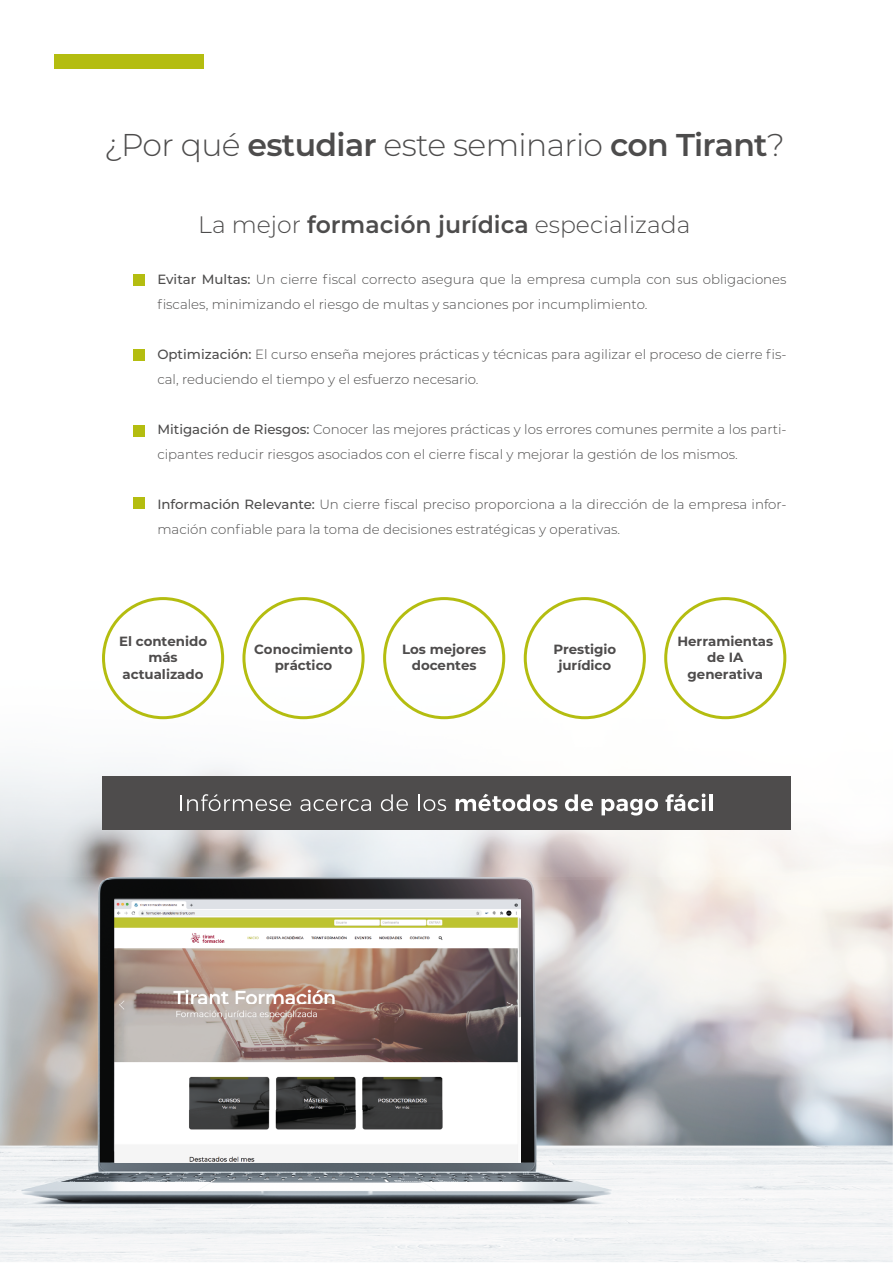
<style>
.page{position:relative;width:893px;height:1263px;background:#fff}
.page>*{position:absolute;margin:0;border:0;box-sizing:border-box;transform-origin:0 0}
.t1{font:300 31.5px "Montserrat";letter-spacing:-.02em;color:#4d4c4c}
.t2{font:300 23.85px "Montserrat";color:#4d4c4c}
.t3{font:300 13.35px/25px "Montserrat";color:#4d4c4c}
.t4{font:700 13.35px/16.5px "Montserrat";color:#4e4c4c;text-align:center}
.s1{font-weight:600}
.s2{font-weight:500}
</style>
<div class="page">
<div style="left:54px;top:54px;width:149px;height:14px;background:#b4bd10"></div>
<img style="left:0;top:719px;width:893px;height:543px">
<img style="left:115px;top:899px;width:405px;height:264px">
<div style="left:102px;top:776px;width:689px;height:54px;background:#4e4c4c"></div>
<svg style="left:180px;top:794px;width:111px;height:17px"></svg>
<svg style="left:300px;top:799px;width:71px;height:12px"></svg>
<svg style="left:381px;top:794px;width:27px;height:17px"></svg>
<svg style="left:418px;top:794px;width:28px;height:17px"></svg>
<svg style="left:456px;top:794px;width:101px;height:17px"></svg>
<svg style="left:565px;top:794px;width:28px;height:17px"></svg>
<svg style="left:601px;top:799px;width:57px;height:16px"></svg>
<svg style="left:665px;top:793px;width:40px;height:18px"></svg>
<hr style="left:709px;top:794px;width:4px;height:17px;background:#fff">
<svg style="left:102px;top:597px;width:122px;height:122px"></svg>
<svg style="left:242px;top:597px;width:123px;height:122px"></svg>
<svg style="left:383px;top:597px;width:122px;height:122px"></svg>
<svg style="left:524px;top:597px;width:122px;height:122px"></svg>
<svg style="left:664px;top:597px;width:122px;height:122px"></svg>
<div style="left:133px;top:274px;width:11px;height:11px;background:#b4bd10"></div>
<div style="left:133px;top:350px;width:11px;height:11px;background:#b4bd10"></div>
<div style="left:133px;top:425px;width:11px;height:11px;background:#b4bd10"></div>
<div style="left:133px;top:497px;width:11px;height:11px;background:#b4bd10"></div>
<h1 class="t1" style="left:104px;top:123px;width:682px">¿Por qué <span class="s1">estudiar</span> este seminario <span class="s1">con Tirant</span>?</h1>
<h2 class="t2" style="left:198px;top:209px;width:494px">La mejor <span class="s1">formación jurídica</span> especializada</h2>
<p class="t3" style="left:157px;top:266px;width:631px"><span class="s2">Evitar Multas:</span> Un cierre fiscal correcto asegura que la empresa cumpla con sus obligaciones fiscales, minimizando el riesgo de multas y sanciones por incumplimiento.</p>
<p class="t3" style="left:157px;top:341px;width:631px"><span class="s2">Optimización:</span> El curso enseña mejores prácticas y técnicas para agilizar el proceso de cierre fis&shy;cal, reduciendo el tiempo y el esfuerzo necesario.</p>
<p class="t3" style="left:157px;top:416px;width:631px"><span class="s2">Mitigación de Riesgos:</span> Conocer las mejores prácticas y los errores comunes permite a los parti&shy;cipantes reducir riesgos asociados con el cierre fiscal y mejorar la gestión de los mismos.</p>
<p class="t3" style="left:157px;top:491px;width:631px"><span class="s2">Información Relevante:</span> Un cierre fiscal preciso proporciona a la dirección de la empresa infor&shy;mación confiable para la toma de decisiones estratégicas y operativas.</p>
<p class="t4" style="left:119px;top:632px;width:90px">El contenido más actualizado</p>
<p class="t4" style="left:254px;top:640px;width:100px">Conocimiento práctico</p>
<p class="t4" style="left:402px;top:640px;width:86px">Los mejores docentes</p>
<p class="t4" style="left:553px;top:640px;width:64px">Prestigio jurídico</p>
<p class="t4" style="left:677px;top:632px;width:97px">Herramientas de IA generativa</p>
</div>
